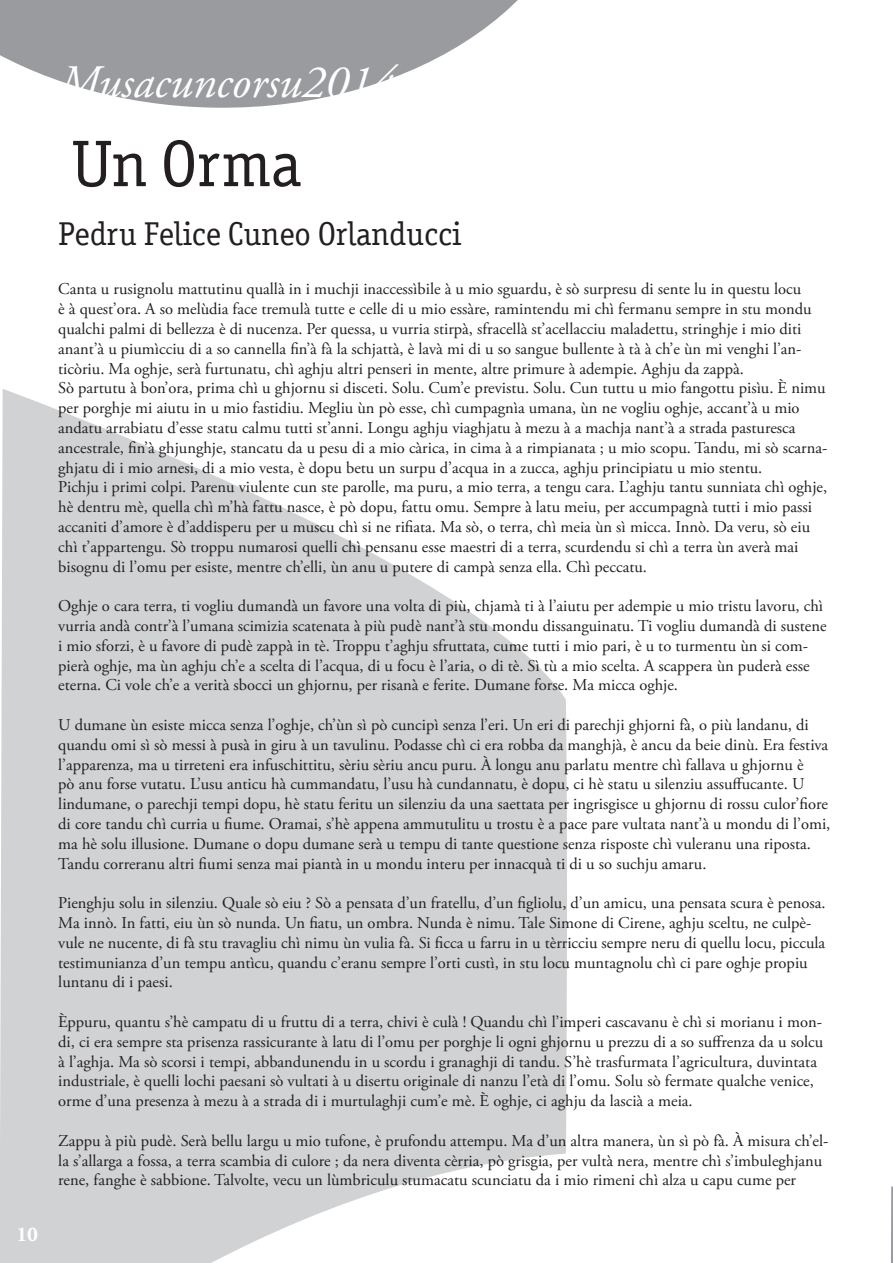
<style>
.page{position:relative;width:893px;height:1263px;background:#fff}
.page>*{position:absolute;margin:0;border:0;box-sizing:border-box;transform-origin:0 0}
.t1{font:66px "Officina Ser ITC";color:#231f20}
.t2{font:italic 46.5px "Adobe Garamond Pro";color:#fff}
.t3{font:33px "Officina Ser ITC";color:#231f20}
.t4{font:700 21px "Adobe Garamond Pro";color:#fff}
.t5{font:16.5px/19.8px "Adobe Garamond Pro";color:#231f20}
</style>
<div class="page">
<svg style="left:0;top:389px;width:567px;height:874px;fill:#d1d2d4"></svg>
<svg style="left:0;top:0;width:518px;height:108px;fill:#999b9e"></svg>
<svg style="left:891px;top:1186px;width:2px;height:77px"></svg>
<p class="t4" style="left:16px;top:1222px;width:23px">10</p>
<h2 class="t2" style="left:59px;top:54px;width:337px">Musacuncorsu2014</h2>
<h1 class="t1" style="left:72px;top:126px;width:231px">Un Orma</h1>
<h3 class="t3" style="left:58px;top:215px;width:405px">Pedru Felice Cuneo Orlanducci</h3>
<p class="t5" style="left:58px;top:280px;width:771px">Canta u rusignolu mattutinu quallà in i muchji inaccessìbile à u mio sguardu, è sò surpresu di sente lu in questu locu<br>è à quest’ora. A so melùdia face tremulà tutte e celle di u mio essàre, ramintendu mi chì fermanu sempre in stu mondu qualchi palmi di bellezza è di nucenza. Per quessa, u vurria stirpà, sfracellà st’acellacciu maladettu, stringhje i mio diti anant’à u piumìcciu di a so cannella fin’à fà la schjattà, è lavà mi di u so sangue bullente à tà à ch’e ùn mi venghi l’an&shy;ticòriu. Ma oghje, serà furtunatu, chì aghju altri penseri in mente, altre primure à adempie. Aghju da zappà.<br>Sò partutu à bon’ora, prima chì u ghjornu si disceti. Solu. Cum’e previstu. Solu. Cun tuttu u mio fangottu pisìu. È nimu per porghje mi aiutu in u mio fastidiu. Megliu ùn pò esse, chì cumpagnìa umana, ùn ne vogliu oghje, accant’à u mio andatu arrabiatu d’esse statu calmu tutti st’anni. Longu aghju viaghjatu à mezu à a machja nant’à a strada pasturesca ancestrale, fin’à ghjunghje, stancatu da u pesu di a mio càrica, in cima à a rimpianata ; u mio scopu. Tandu, mi sò scarna&shy;ghjatu di i mio arnesi, di a mio vesta, è dopu betu un surpu d’acqua in a zucca, aghju principiatu u mio stentu.<br>Pichju i primi colpi. Parenu viulente cun ste parolle, ma puru, a mio terra, a tengu cara. L’aghju tantu sunniata chì oghje, hè dentru mè, quella chì m’hà fattu nasce, è pò dopu, fattu omu. Sempre à latu meiu, per accumpagnà tutti i mio passi accaniti d’amore è d’addisperu per u muscu chì si ne rifiata. Ma sò, o terra, chì meia ùn sì micca. Innò. Da veru, sò eiu chì t’appartengu. Sò troppu numarosi quelli chì pensanu esse maestri di a terra, scurdendu si chì a terra ùn averà mai bisognu di l’omu per esiste, mentre ch’elli, ùn anu u putere di campà senza ella. Chì peccatu.</p>
<p class="t5" style="left:58px;top:597px;width:770px">Oghje o cara terra, ti vogliu dumandà un favore una volta di più, chjamà ti à l’aiutu per adempie u mio tristu lavoru, chì vurria andà contr’à l’umana scimizia scatenata à più pudè nant’à stu mondu dissanguinatu. Ti vogliu dumandà di sustene i mio sforzi, è u favore di pudè zappà in tè. Troppu t’aghju sfruttata, cume tutti i mio pari, è u to turmentu ùn si com&shy;pierà oghje, ma ùn aghju ch’e a scelta di l’acqua, di u focu è l’aria, o di tè. Sì tù a mio scelta. A scappera ùn puderà esse eterna. Ci vole ch’e a verità sbocci un ghjornu, per risanà e ferite. Dumane forse. Ma micca oghje.</p>
<p class="t5" style="left:58px;top:715px;width:774px">U dumane ùn esiste micca senza l’oghje, ch’ùn sì pò cuncipì senza l’eri. Un eri di parechji ghjorni fà, o più landanu, di quandu omi sì sò messi à pusà in giru à un tavulinu. Podasse chì ci era robba da manghjà, è ancu da beie dinù. Era festiva l’apparenza, ma u tirreteni era infuschittitu, sèriu sèriu ancu puru. À longu anu parlatu mentre chì fallava u ghjornu è<br>pò anu forse vutatu. L’usu anticu hà cummandatu, l’usu hà cundannatu, è dopu, ci hè statu u silenziu assuffucante. U lindumane, o parechji tempi dopu, hè statu feritu un silenziu da una saettata per ingrisgisce u ghjornu di rossu culor’fiore di core tandu chì curria u fiume. Oramai, s’hè appena ammutulitu u trostu è a pace pare vultata nant’à u mondu di l’omi, ma hè solu illusione. Dumane o dopu dumane serà u tempu di tante questione senza risposte chì vuleranu una riposta.<br>Tandu correranu altri fiumi senza mai piantà in u mondu interu per innacquà ti di u so suchju amaru.</p>
<p class="t5" style="left:58px;top:894px;width:769px">Pienghju solu in silenziu. Quale sò eiu ? Sò a pensata d’un fratellu, d’un figliolu, d’un amicu, una pensata scura è penosa.<br>Ma innò. In fatti, eiu ùn sò nunda. Un fiatu, un ombra. Nunda è nimu. Tale Simone di Cirene, aghju sceltu, ne culpè&shy;vule ne nucente, di fà stu travagliu chì nimu ùn vulia fà. Si ficca u farru in u tèrricciu sempre neru di quellu locu, piccula testimunianza d’un tempu antìcu, quandu c’eranu sempre l’orti custì, in stu locu muntagnolu chì ci pare oghje propiu luntanu di i paesi.</p>
<p class="t5" style="left:58px;top:1012px;width:766px">Èppuru, quantu s’hè campatu di u fruttu di a terra, chivi è culà ! Quandu chì l’imperi cascavanu è chì si morianu i mon&shy;di, ci era sempre sta prisenza rassicurante à latu di l’omu per porghje li ogni ghjornu u prezzu di a so suffrenza da u solcu à l’aghja. Ma sò scorsi i tempi, abbandunendu in u scordu i granaghji di tandu. S’hè trasfurmata l’agricultura, duvintata industriale, è quelli lochi paesani sò vultati à u disertu originale di nanzu l’età di l’omu. Solu sò fermate qualche venice, orme d’una presenza à mezu à a strada di i murtulaghji cum’e mè. È oghje, ci aghju da lascià a meia.</p>
<p class="t5" style="left:58px;top:1131px;width:772px">Zappu à più pudè. Serà bellu largu u mio tufone, è prufondu attempu. Ma d’un altra manera, ùn sì pò fà. À misura ch’el&shy;la s’allarga a fossa, a terra scambia di culore ; da nera diventa cèrria, pò grisgia, per vultà nera, mentre chì s’imbuleghjanu rene, fanghe è sabbione. Talvolte, vecu un lùmbriculu stumacatu scunciatu da i mio rimeni chì alza u capu cume per</p>
</div>
